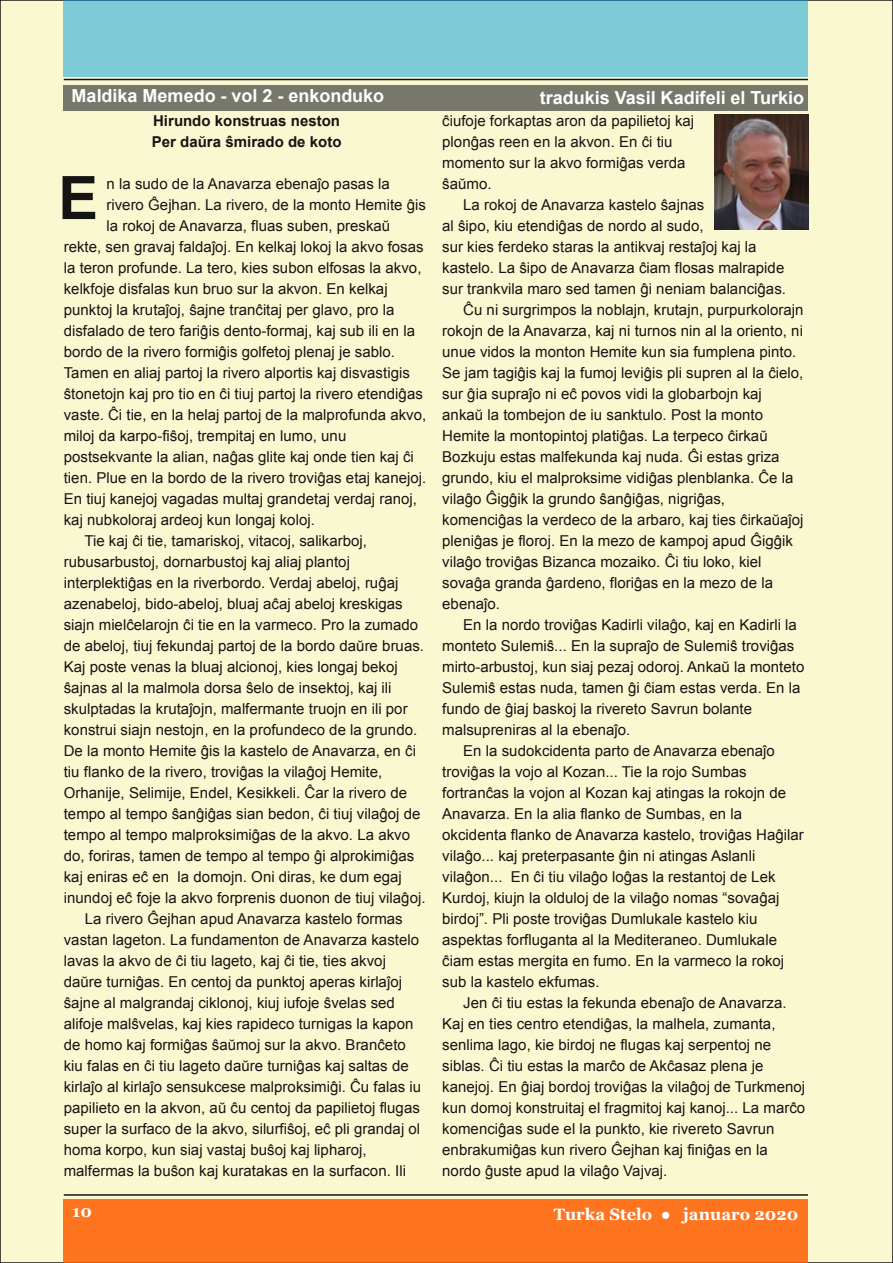
<style>
.page{position:relative;width:893px;height:1263px;background:#faf8d0}
.page>*{position:absolute;margin:0;border:0;box-sizing:border-box;transform-origin:0 0}
.t1{font:700 60px "Arial";color:#161413}
.t2{font:700 18px "Arial";color:#fff}
.t3{font:700 16.5px "Georgia";color:#fff}
.t4{font:15px/21px "Arial";letter-spacing:.005em;color:#161413}
.t5{font:700 15px/21px "Arial";color:#161413}
</style>
<div class="page">
<div style="left:64px;top:1199px;width:744px;height:64px;background:#fe741f"></div>
<hr style="left:64px;top:1194px;width:744px;height:2px;background:#161413">
<div style="left:64px;top:0;width:744px;height:77px;background:#7dcbd7"></div>
<hr style="left:64px;top:79px;width:744px;height:1px;background:#161413">
<div style="left:64px;top:85px;width:744px;height:26px;background:#78776b"></div>
<img style="left:714px;top:115px;width:94px;height:115px">
<p class="t2" style="left:72px;top:86px;width:314px">Maldika Memedo - vol 2 - enkonduko</p>
<p class="t2" style="left:540px;top:87px;width:266px">tradukis Vasil Kadifeli el Turkio</p>
<p class="t5" style="left:152px;top:110px;width:191px">Hirundo konstruas neston<br>Per daŭra ŝmirado de koto</p>
<p class="t4" style="left:107px;top:173px;width:285px">n la sudo de la Anavarza ebenaĵo pasas la</p>
<p class="t4" style="left:107px;top:194px;width:321px">rivero Ĝejhan. La rivero, de la monto Hemite ĝis</p>
<p class="t4" style="left:107px;top:215px;width:285px">la rokoj de Anavarza, fluas suben, preskaŭ</p>
<p class="t4" style="left:64px;top:236px;width:361px">rekte, sen gravaj faldaĵoj. En kelkaj lokoj la akvo fosas</p>
<p class="t4" style="left:64px;top:257px;width:359px">la teron profunde. La tero, kies subon elfosas la akvo,</p>
<p class="t4" style="left:64px;top:278px;width:325px">kelkfoje disfalas kun bruo sur la akvon. En kelkaj</p>
<p class="t4" style="left:64px;top:299px;width:332px">punktoj la krutaĵoj, ŝajne tranĉitaj per glavo, pro la</p>
<p class="t4" style="left:64px;top:320px;width:353px">disfalado de tero fariĝis dento-formaj, kaj sub ili en la</p>
<p class="t4" style="left:64px;top:341px;width:333px">bordo de la rivero formiĝis golfetoj plenaj je sablo.</p>
<p class="t4" style="left:64px;top:362px;width:348px">Tamen en aliaj partoj la rivero alportis kaj disvastigis</p>
<p class="t4" style="left:64px;top:383px;width:361px">ŝtonetojn kaj pro tio en ĉi tiuj partoj la rivero etendiĝas</p>
<p class="t4" style="left:64px;top:404px;width:364px">vaste. Ĉi tie, en la helaj partoj de la malprofunda akvo,</p>
<p class="t4" style="left:64px;top:425px;width:284px">miloj da karpo-fiŝoj, trempitaj en lumo, unu</p>
<p class="t4" style="left:64px;top:446px;width:352px">postsekvante la alian, naĝas glite kaj onde tien kaj ĉi</p>
<p class="t4" style="left:64px;top:467px;width:364px">tien. Plue en la bordo de la rivero troviĝas etaj kanejoj.</p>
<p class="t4" style="left:64px;top:488px;width:355px">En tiuj kanejoj vagadas multaj grandetaj verdaj ranoj,</p>
<p class="t4" style="left:64px;top:509px;width:253px">kaj nubkoloraj ardeoj kun longaj koloj.</p>
<p class="t4" style="left:84px;top:530px;width:284px">Tie kaj ĉi tie, tamariskoj, vitacoj, salikarboj,</p>
<p class="t4" style="left:64px;top:551px;width:288px">rubusarbustoj, dornarbustoj kaj aliaj plantoj</p>
<p class="t4" style="left:64px;top:572px;width:336px">interplektiĝas en la riverbordo. Verdaj abeloj, ruĝaj</p>
<p class="t4" style="left:64px;top:593px;width:340px">azenabeloj, bido-abeloj, bluaj aĉaj abeloj kreskigas</p>
<p class="t4" style="left:64px;top:614px;width:356px">siajn mielĉelarojn ĉi tie en la varmeco. Pro la zumado</p>
<p class="t4" style="left:64px;top:635px;width:362px">de abeloj, tiuj fekundaj partoj de la bordo daŭre bruas.</p>
<p class="t4" style="left:64px;top:656px;width:336px">Kaj poste venas la bluaj alcionoj, kies longaj bekoj</p>
<p class="t4" style="left:64px;top:677px;width:329px">ŝajnas al la malmola dorsa ŝelo de insektoj, kaj ili</p>
<p class="t4" style="left:64px;top:698px;width:345px">skulptadas la krutaĵojn, malfermante truojn en ili por</p>
<p class="t4" style="left:64px;top:719px;width:355px">konstrui siajn nestojn, en la profundeco de la grundo.</p>
<p class="t4" style="left:64px;top:740px;width:354px">De la monto Hemite ĝis la kastelo de Anavarza, en ĉi</p>
<p class="t4" style="left:64px;top:761px;width:320px">tiu flanko de la rivero, troviĝas la vilaĝoj Hemite,</p>
<p class="t4" style="left:64px;top:782px;width:345px">Orhanije, Selimije, Endel, Kesikkeli. Ĉar la rivero de</p>
<p class="t4" style="left:64px;top:803px;width:358px">tempo al tempo ŝanĝiĝas sian bedon, ĉi tiuj vilaĝoj de</p>
<p class="t4" style="left:64px;top:824px;width:348px">tempo al tempo malproksimiĝas de la akvo. La akvo</p>
<p class="t4" style="left:64px;top:845px;width:352px">do, foriras, tamen de tempo al tempo ĝi alprokimiĝas</p>
<p class="t4" style="left:64px;top:866px;width:340px">kaj eniras eĉ en la domojn. Oni diras, ke dum egaj</p>
<p class="t4" style="left:64px;top:887px;width:363px">inundoj eĉ foje la akvo forprenis duonon de tiuj vilaĝoj.</p>
<p class="t4" style="left:85px;top:908px;width:319px">La rivero Ĝejhan apud Anavarza kastelo formas</p>
<p class="t4" style="left:64px;top:929px;width:357px">vastan lageton. La fundamenton de Anavarza kastelo</p>
<p class="t4" style="left:64px;top:950px;width:324px">lavas la akvo de ĉi tiu lageto, kaj ĉi tie, ties akvoj</p>
<p class="t4" style="left:64px;top:971px;width:340px">daŭre turniĝas. En centoj da punktoj aperas kirlaĵoj</p>
<p class="t4" style="left:64px;top:992px;width:333px">ŝajne al malgrandaj ciklonoj, kiuj iufoje ŝvelas sed</p>
<p class="t4" style="left:64px;top:1013px;width:351px">alifoje malŝvelas, kaj kies rapideco turnigas la kapon</p>
<p class="t4" style="left:64px;top:1034px;width:344px">de homo kaj formiĝas ŝaŭmoj sur la akvo. Branĉeto</p>
<p class="t4" style="left:64px;top:1055px;width:346px">kiu falas en ĉi tiu lageto daŭre turniĝas kaj saltas de</p>
<p class="t4" style="left:64px;top:1076px;width:359px">kirlaĵo al kirlaĵo sensukcese malproksimiĝi. Ĉu falas iu</p>
<p class="t4" style="left:64px;top:1097px;width:358px">papilieto en la akvon, aŭ ĉu centoj da papilietoj flugas</p>
<p class="t4" style="left:64px;top:1118px;width:358px">super la surfaco de la akvo, silurfiŝoj, eĉ pli grandaj ol</p>
<p class="t4" style="left:64px;top:1139px;width:304px">homa korpo, kun siaj vastaj buŝoj kaj lipharoj,</p>
<p class="t4" style="left:64px;top:1160px;width:344px">malfermas la buŝon kaj kuratakas en la surfacon. Ili</p>
<p class="t4" style="left:442px;top:110px;width:254px">ĉiufoje forkaptas aron da papilietoj kaj plonĝas reen en la akvon. En ĉi tiu momento sur la akvo formiĝas verda ŝaŭmo.</p>
<p class="t4" style="left:463px;top:194px;width:243px">La rokoj de Anavarza kastelo ŝajnas</p>
<p class="t4" style="left:442px;top:215px;width:263px">al ŝipo, kiu etendiĝas de nordo al sudo,</p>
<p class="t4" style="left:442px;top:236px;width:316px">sur kies ferdeko staras la antikvaj restaĵoj kaj la</p>
<p class="t4" style="left:442px;top:257px;width:344px">kastelo. La ŝipo de Anavarza ĉiam flosas malrapide</p>
<p class="t4" style="left:442px;top:278px;width:345px">sur trankvila maro sed tamen ĝi neniam balanciĝas.</p>
<p class="t4" style="left:463px;top:299px;width:342px">Ĉu ni surgrimpos la noblajn, krutajn, purpurkolorajn</p>
<p class="t4" style="left:442px;top:320px;width:362px">rokojn de la Anavarza, kaj ni turnos nin al la oriento, ni</p>
<p class="t4" style="left:442px;top:341px;width:356px">unue vidos la monton Hemite kun sia fumplena pinto.</p>
<p class="t4" style="left:442px;top:362px;width:363px">Se jam tagiĝis kaj la fumoj leviĝis pli supren al la ĉielo,</p>
<p class="t4" style="left:442px;top:383px;width:321px">sur ĝia supraĵo ni eĉ povos vidi la globarbojn kaj</p>
<p class="t4" style="left:442px;top:404px;width:322px">ankaŭ la tombejon de iu sanktulo. Post la monto</p>
<p class="t4" style="left:442px;top:425px;width:327px">Hemite la montopintoj platiĝas. La terpeco ĉirkaŭ</p>
<p class="t4" style="left:442px;top:446px;width:339px">Bozkuju estas malfekunda kaj nuda. Ĝi estas griza</p>
<p class="t4" style="left:442px;top:467px;width:353px">grundo, kiu el malproksime vidiĝas plenblanka. Ĉe la</p>
<p class="t4" style="left:442px;top:488px;width:284px">vilaĝo Ĝigĝik la grundo ŝanĝiĝas, nigriĝas,</p>
<p class="t4" style="left:442px;top:509px;width:363px">komenciĝas la verdeco de la arbaro, kaj ties ĉirkaŭaĵoj</p>
<p class="t4" style="left:442px;top:530px;width:352px">pleniĝas je floroj. En la mezo de kampoj apud Ĝigĝik</p>
<p class="t4" style="left:442px;top:551px;width:321px">vilaĝo troviĝas Bizanca mozaiko. Ĉi tiu loko, kiel</p>
<p class="t4" style="left:442px;top:572px;width:332px">sovaĝa granda ĝardeno, floriĝas en la mezo de la</p>
<p class="t4" style="left:442px;top:593px;width:59px">ebenaĵo.</p>
<p class="t4" style="left:463px;top:614px;width:335px">En la nordo troviĝas Kadirli vilaĝo, kaj en Kadirli la</p>
<p class="t4" style="left:442px;top:635px;width:354px">monteto Sulemiŝ... En la supraĵo de Sulemiŝ troviĝas</p>
<p class="t4" style="left:442px;top:656px;width:364px">mirto-arbustoj, kun siaj pezaj odoroj. Ankaŭ la monteto</p>
<p class="t4" style="left:442px;top:677px;width:360px">Sulemiŝ estas nuda, tamen ĝi ĉiam estas verda. En la</p>
<p class="t4" style="left:442px;top:698px;width:311px">fundo de ĝiaj baskoj la rivereto Savrun bolante</p>
<p class="t4" style="left:442px;top:719px;width:190px">malsupreniras al la ebenaĵo.</p>
<p class="t4" style="left:463px;top:740px;width:313px">En la sudokcidenta parto de Anavarza ebenaĵo</p>
<p class="t4" style="left:442px;top:761px;width:306px">troviĝas la vojo al Kozan... Tie la rojo Sumbas</p>
<p class="t4" style="left:442px;top:782px;width:346px">fortranĉas la vojon al Kozan kaj atingas la rokojn de</p>
<p class="t4" style="left:442px;top:803px;width:301px">Anavarza. En la alia flanko de Sumbas, en la</p>
<p class="t4" style="left:442px;top:824px;width:363px">okcidenta flanko de Anavarza kastelo, troviĝas Haĝilar</p>
<p class="t4" style="left:442px;top:845px;width:315px">vilaĝo... kaj preterpasante ĝin ni atingas Aslanli</p>
<p class="t4" style="left:442px;top:866px;width:335px">vilaĝon... En ĉi tiu vilaĝo loĝas la restantoj de Lek</p>
<p class="t4" style="left:442px;top:887px;width:339px">Kurdoj, kiujn la olduloj de la vilaĝo nomas “sovaĝaj</p>
<p class="t4" style="left:442px;top:908px;width:317px">birdoj”. Pli poste troviĝas Dumlukale kastelo kiu</p>
<p class="t4" style="left:442px;top:929px;width:336px">aspektas forfluganta al la Mediteraneo. Dumlukale</p>
<p class="t4" style="left:442px;top:950px;width:344px">ĉiam estas mergita en fumo. En la varmeco la rokoj</p>
<p class="t4" style="left:442px;top:971px;width:159px">sub la kastelo ekfumas.</p>
<p class="t4" style="left:463px;top:992px;width:325px">Jen ĉi tiu estas la fekunda ebenaĵo de Anavarza.</p>
<p class="t4" style="left:442px;top:1013px;width:335px">Kaj en ties centro etendiĝas, la malhela, zumanta,</p>
<p class="t4" style="left:442px;top:1034px;width:330px">senlima lago, kie birdoj ne flugas kaj serpentoj ne</p>
<p class="t4" style="left:442px;top:1055px;width:323px">siblas. Ĉi tiu estas la marĉo de Akĉasaz plena je</p>
<p class="t4" style="left:442px;top:1076px;width:365px">kanejoj. En ĝiaj bordoj troviĝas la vilaĝoj de Turkmenoj</p>
<p class="t4" style="left:442px;top:1097px;width:364px">kun domoj konstruitaj el fragmitoj kaj kanoj... La marĉo</p>
<p class="t4" style="left:442px;top:1118px;width:334px">komenciĝas sude el la punkto, kie rivereto Savrun</p>
<p class="t4" style="left:442px;top:1139px;width:327px">enbrakumiĝas kun rivero Ĝejhan kaj finiĝas en la</p>
<p class="t4" style="left:442px;top:1160px;width:227px">nordo ĝuste apud la vilaĝo Vajvaj.</p>
<h1 class="t1" style="left:58px;top:165px;width:41px">E</h1>
<p class="t3" style="left:72px;top:1201px;width:21px">10</p>
<p class="t3" style="left:554px;top:1204px;width:246px">Turka Stelo ● januaro 2020</p>
</div>
